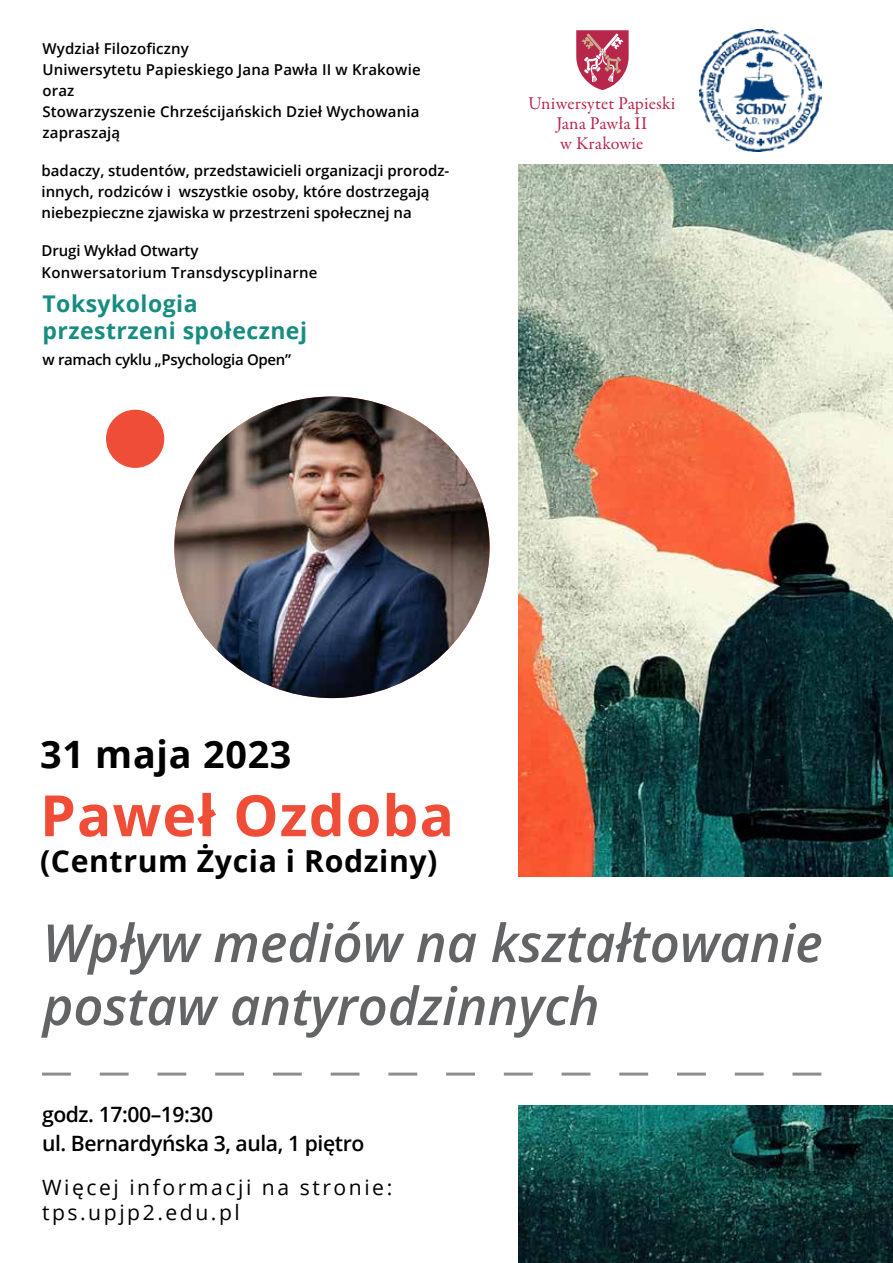
<style>
.page{position:relative;width:893px;height:1263px;background:#fff}
.page>*{position:absolute;margin:0;border:0;box-sizing:border-box;transform-origin:0 0}
.t1{font:700 57px "Open Sans";letter-spacing:.02em;color:#f04d38}
.t2{font:italic 600 52.5px/63px "Open Sans";color:#636466}
.t3{font:700 37.8px "Open Sans";letter-spacing:.02em;color:#000}
.t4{font:700 30.15px "Open Sans";letter-spacing:.02em;color:#000}
.t5{font:700 22.95px/27.6px "Open Sans";letter-spacing:.02em;color:#178c81}
.t6{font:600 21.15px/29.5px "Open Sans";letter-spacing:-.02em;color:#000}
.t7{font:21.15px/25.3px "Open Sans";letter-spacing:.12em;color:#000}
.t8{font:18.15px/20.2px "Garamond Premr Pro";letter-spacing:.005em;color:#b7274c;text-align:center}
.t9{font:600 15px/21px "Open Sans";color:#000}
.t10{font:600 15px/22.5px "Open Sans";letter-spacing:.02em;color:#000}
.t11{font:600 15px "Open Sans";letter-spacing:-.02em;color:#000}
</style>
<div class="page">
<svg style="left:576px;top:30px;width:53px;height:60px"></svg>
<img style="left:700px;top:30px;width:121px;height:121px">
<img style="left:518px;top:1106px;width:375px;height:157px">
<img style="left:518px;top:164px;width:375px;height:712px">
<div style="left:106px;top:410px;width:58px;height:58px;background:#f04d38;border-radius:50%"></div>
<img style="left:174px;top:396px;width:316px;height:302px">
<hr style="left:42px;top:1072px;width:29px;height:3px;background:#000">
<hr style="left:100px;top:1072px;width:29px;height:3px;background:#000">
<hr style="left:157px;top:1072px;width:29px;height:3px;background:#000">
<hr style="left:215px;top:1072px;width:29px;height:3px;background:#000">
<hr style="left:273px;top:1072px;width:29px;height:3px;background:#000">
<hr style="left:331px;top:1072px;width:28px;height:3px;background:#000">
<hr style="left:388px;top:1072px;width:29px;height:3px;background:#000">
<hr style="left:446px;top:1072px;width:29px;height:3px;background:#000">
<hr style="left:504px;top:1072px;width:29px;height:3px;background:#000">
<hr style="left:562px;top:1072px;width:28px;height:3px;background:#000">
<hr style="left:619px;top:1072px;width:29px;height:3px;background:#000">
<hr style="left:677px;top:1072px;width:29px;height:3px;background:#000">
<hr style="left:735px;top:1072px;width:29px;height:3px;background:#000">
<hr style="left:792px;top:1072px;width:29px;height:3px;background:#000">
<p class="t9" style="left:43px;top:38px;width:380px">Wydział Filozoficzny<br>Uniwersytetu Papieskiego Jana Pawła II w Krakowie oraz<br>Stowarzyszenie Chrześcijańskich Dzieł Wychowania zapraszają</p>
<p class="t9" style="left:42px;top:160px;width:409px">badaczy, studentów, przedstawicieli organizacji prorodz&shy;innych, rodziców i wszystkie osoby, które dostrzegają niebezpieczne zjawiska w przestrzeni społecznej na</p>
<p class="t10" style="left:42px;top:238px;width:277px">Drugi Wykład Otwarty<br>Konwersatorium Transdyscyplinarne</p>
<h3 class="t5" style="left:43px;top:289px;width:266px">Toksykologia przestrzeni społecznej</h3>
<p class="t11" style="left:43px;top:349px;width:250px">w ramach cyklu „Psychologia Open”</p>
<p class="t8" style="left:528px;top:93px;width:149px">Uniwersytet Papieski<br>Jana Pawła II<br>w Krakowie</p>
<h3 class="t3" style="left:40px;top:727px;width:253px">31 maja 2023</h3>
<h1 class="t1" style="left:40px;top:775px;width:415px">Paweł Ozdoba</h1>
<h3 class="t4" style="left:40px;top:840px;width:399px">(Centrum Życia i Rodziny)</h3>
<h2 class="t2" style="left:43px;top:910px;width:782px">Wpływ mediów na kształtowanie postaw antyrodzinnych</h2>
<h3 class="t6" style="left:42px;top:1099px;width:324px">godz. 17:00–19:30<br>ul. Bernardyńska 3, aula, 1 piętro</h3>
<h3 class="t7" style="left:42px;top:1174px;width:352px">Więcej informacji na stronie: tps.upjp2.edu.pl</h3>
</div>
